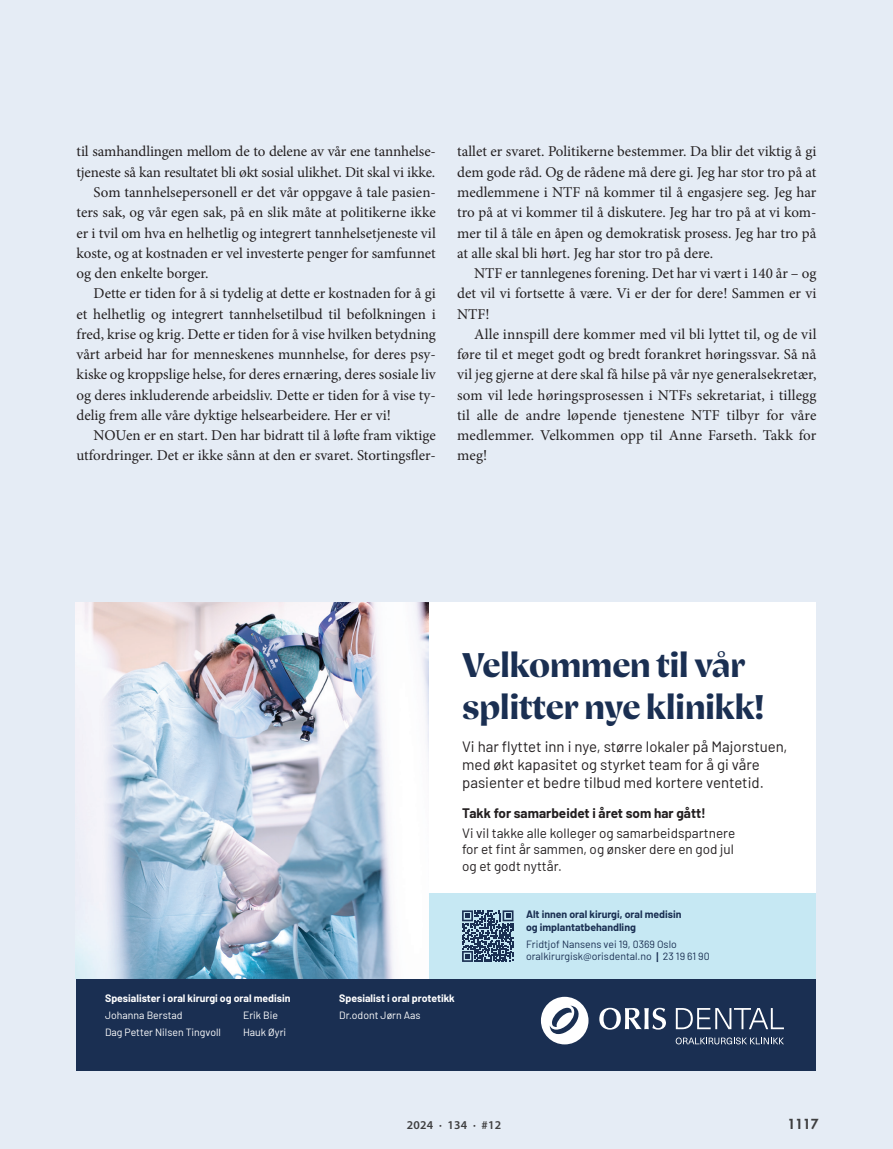
<style>
.page{position:relative;width:893px;height:1149px;background:#fff}
.page>*{position:absolute;margin:0;border:0;box-sizing:border-box;transform-origin:0 0}
.t1{font:700 34.5px/42px "Meek Displayv 0.2";color:#1a2f52}
.t2{font:15px/20.2px "Minion Pro";color:#231f20;text-align:justify}
.t3{font:15px/18px "Barlow";color:#231f20}
.t4{font:13.5px/16.2px "Barlow";color:#231f20;text-align:justify}
.t5{font:700 13.5px "Barlow";color:#231f20}
.t6{font:800 13.5px "Futura Std";color:#3e3e3f}
.t7{font:600 12px "Myriad Pro";letter-spacing:.02em;color:#3e3e3f}
.t8{font:10.5px/16.8px "Barlow";color:#fff}
.t9{font:10.5px/12.6px "Barlow";color:#1a2f52}
.t10{font:700 10.5px "Barlow";color:#fff}
.t11{font:700 10.5px/12.6px "Barlow";color:#1a2f52}
.s1{font-family:"Meek Displayv 0.2";font-weight:700}
</style>
<div class="page">
<div style="left:0;top:0;width:893px;height:1148px;background:#e5ecf5"></div>
<div style="left:76px;top:602px;width:739px;height:468px;background:#fff"></div>
<div style="left:76px;top:977px;width:739px;height:93px;background:#1a2f52"></div>
<div style="left:428px;top:892px;width:387px;height:85px;background:#c6e8f3"></div>
<svg style="left:599px;top:1007px;width:67px;height:22px"></svg>
<svg style="left:541px;top:996px;width:47px;height:48px"></svg>
<svg style="left:676px;top:1008px;width:108px;height:20px"></svg>
<svg style="left:676px;top:1037px;width:108px;height:7px"></svg>
<svg style="left:462px;top:910px;width:51px;height:51px"></svg>
<img style="left:76px;top:602px;width:352px;height:375px">
<p class="t2" style="left:77px;top:141px;width:361px">til samhandlingen mellom de to delene av vår ene tannhelse-</p>
<p class="t2" style="left:77px;top:162px;width:360px">tjeneste så kan resultatet bli økt sosial ulikhet. Dit skal vi ikke.</p>
<p class="t2" style="left:94px;top:182px;width:344px">Som tannhelsepersonell er det vår oppgave å tale pasien-</p>
<p class="t2" style="left:77px;top:202px;width:361px">ters sak, og vår egen sak, på en slik måte at politikerne ikke</p>
<p class="t2" style="left:77px;top:222px;width:361px">er i tvil om hva en helhetlig og integrert tannhelsetjeneste vil</p>
<p class="t2" style="left:77px;top:243px;width:361px">koste, og at kostnaden er vel investerte penger for samfunnet</p>
<p class="t2" style="left:77px;top:263px;width:134px">og den enkelte borger.</p>
<p class="t2" style="left:94px;top:283px;width:344px">Dette er tiden for å si tydelig at dette er kostnaden for å gi</p>
<p class="t2" style="left:77px;top:303px;width:361px">et helhetlig og integrert tannhelsetilbud til befolkningen i</p>
<p class="t2" style="left:77px;top:324px;width:361px">fred, krise og krig. Dette er tiden for å vise hvilken betydning</p>
<p class="t2" style="left:77px;top:344px;width:361px">vårt arbeid har for menneskenes munnhelse, for deres psy-</p>
<p class="t2" style="left:77px;top:364px;width:361px">kiske og kroppslige helse, for deres ernæring, deres sosiale liv</p>
<p class="t2" style="left:77px;top:384px;width:361px">og deres inkluderende arbeidsliv. Dette er tiden for å vise ty-</p>
<p class="t2" style="left:77px;top:405px;width:316px">delig frem alle våre dyktige helsearbeidere. Her er vi!</p>
<p class="t2" style="left:94px;top:425px;width:344px">NOUen er en start. Den har bidratt til å løfte fram viktige</p>
<p class="t2" style="left:77px;top:445px;width:361px">utfordringer. Det er ikke sånn at den er svaret. Stortingsfler-</p>
<p class="t2" style="left:457px;top:141px;width:361px">tallet er svaret. Politikerne bestemmer. Da blir det viktig å gi dem gode råd. Og de rådene må dere gi. Jeg har stor tro på at medlemmene i NTF nå kommer til å engasjere seg. Jeg har tro på at vi kommer til å diskutere. Jeg har tro på at vi kom&shy;mer til å tåle en åpen og demokratisk prosess. Jeg har tro på at alle skal bli hørt. Jeg har stor tro på dere.</p>
<p class="t2" style="left:457px;top:263px;width:361px;text-indent:17px">NTF er tannlegenes forening. Det har vi vært i 140 år – og det vil vi fortsette å være. Vi er der for dere! Sammen er vi NTF!</p>
<p class="t2" style="left:457px;top:324px;width:361px;text-indent:17px">Alle innspill dere kommer med vil bli lyttet til, og de vil føre til et meget godt og bredt forankret høringssvar. Så nå vil jeg gjerne at dere skal få hilse på vår nye generalsekretær, som vil lede høringsprosessen i NTFs sekretariat, i tillegg til alle de andre løpende tjenestene NTF tilbyr for våre medlemmer. Velkommen opp til Anne Farseth. Takk for meg!</p>
<h1 class="t1" style="left:462px;top:642px;width:304px">Velkommen til vår splitter nye klinikk!</h1>
<p class="t3" style="left:462px;top:736px;width:327px">Vi har flyttet inn i nye, større lokaler på Majorstuen, med økt kapasitet og styrket team for å gi våre pasienter et bedre tilbud med kortere ventetid.</p>
<p class="t5" style="left:462px;top:802px;width:245px">Takk for samarbeidet i året som har gått!</p>
<p class="t4" style="left:462px;top:823px;width:275px">Vi vil takke alle kolleger og samarbeidspartnere for et fint år sammen, og ønsker dere en god jul og et godt nyttår.</p>
<p class="t11" style="left:526px;top:907px;width:157px">Alt innen oral kirurgi, oral medisin og implantatbehandling</p>
<p class="t9" style="left:526px;top:936px;width:185px">Fridtjof Nansens vei 19, 0369 Oslo oralkirurgisk@orisdental.no <span class="s1">|</span> 23 19 61 90</p>
<p class="t10" style="left:105px;top:990px;width:187px">Spesialister i oral kirurgi og oral medisin</p>
<p class="t8" style="left:105px;top:1005px;width:117px">Johanna Berstad<br>Dag Petter Nilsen Tingvoll</p>
<p class="t8" style="left:243px;top:1005px;width:45px">Erik Bie<br>Hauk Øyri</p>
<p class="t10" style="left:339px;top:990px;width:117px">Spesialist i oral protetikk</p>
<p class="t8" style="left:339px;top:1005px;width:83px">Dr.odont Jørn Aas</p>
<p class="t7" style="left:407px;top:1117px;width:96px">2024 · 134 · #12</p>
<p class="t6" style="left:787px;top:1115px;width:33px">1117</p>
</div>
